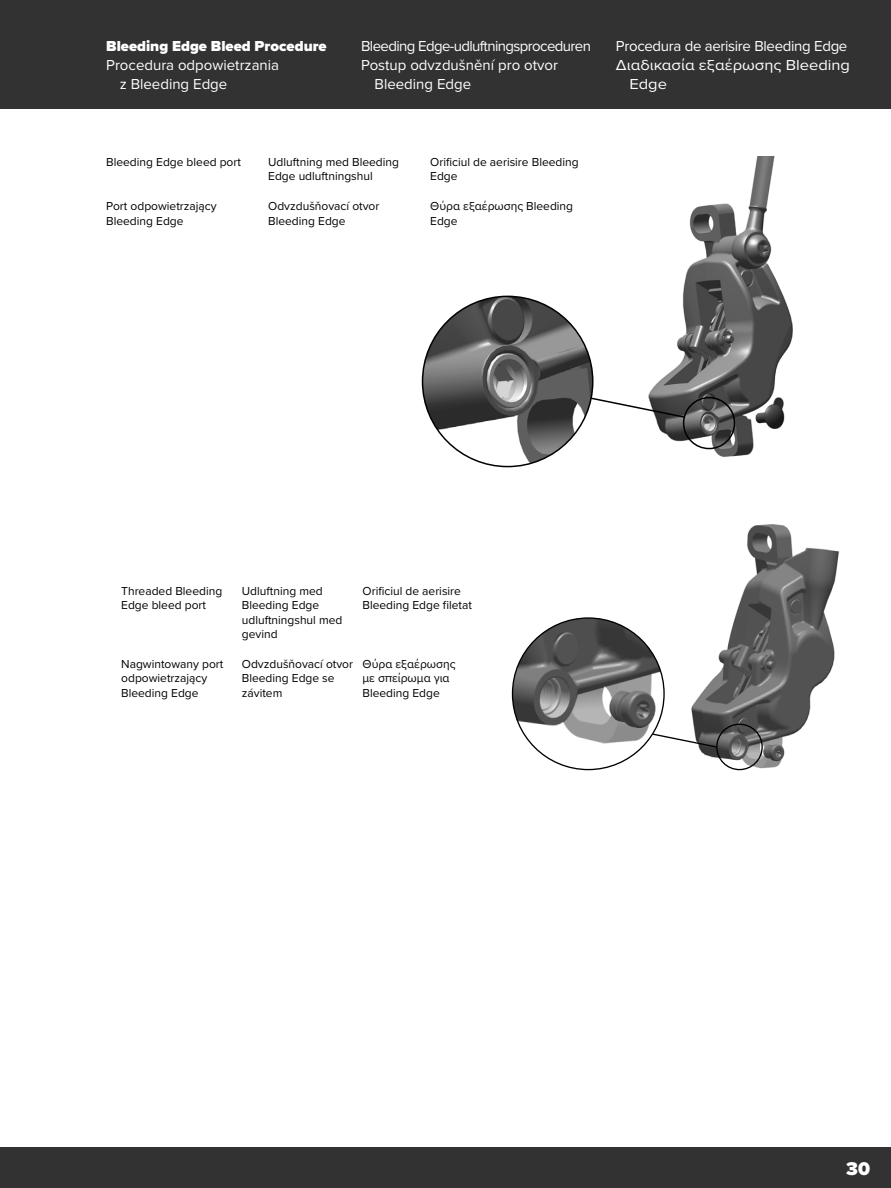
<style>
.page{position:relative;width:891px;height:1188px;background:#fff}
.page>*{position:absolute;margin:0;border:0;box-sizing:border-box;transform-origin:0 0}
.t1{font:900 19.2px "Proxima Nova";color:#fff}
.Header_Proxima_Nova_Book{font:15px/18.8px "Proxima Nova";color:#fff}
.Header_Proxima_Nova_Book-2{font:15px "Proxima Nova";letter-spacing:-.04em;color:#fff}
.Header_Proxima_Nova_Book-3{font:15px "Proxima Nova";letter-spacing:-.02em;color:#fff}
.Header_Proxima_Nova_Book-4{font:15px/18.8px "Proxima Nova";color:#fff;scale:1.1 1}
.Header_Proxima_Nova_Ultra{font:900 15px "Proxima Nova";color:#fff}
.User_Manual_Text_-_Normal{font:12px/14.4px "Proxima Nova";color:#000}
</style>
<div class="page">
<div style="left:0;top:1148px;width:891px;height:40px;background:#323232"></div>
<div style="left:0;top:0;width:891px;height:109px;background:#323232"></div>
<img style="left:648px;top:156px;width:145px;height:301px">
<div style="left:683px;top:397px;width:52px;height:52px;border:2px solid #000;border-radius:50%"></div>
<img style="left:423px;top:296px;width:170px;height:171px;border-radius:85px">
<svg style="left:589px;top:396px;width:97px;height:23px"></svg>
<img style="left:691px;top:524px;width:148px;height:247px">
<div style="left:716px;top:724px;width:47px;height:46px;border:1px solid #000;border-radius:50%"></div>
<img style="left:513px;top:618px;width:151px;height:152px;border-radius:76px">
<svg style="left:651px;top:733px;width:67px;height:16px"></svg>
<p class="Header_Proxima_Nova_Ultra" style="left:106px;top:35px;width:222px">Bleeding Edge Bleed Procedure</p>
<p class="Header_Proxima_Nova_Book-2" style="left:361px;top:35px;width:231px">Bleeding Edge-udluftningsproceduren</p>
<p class="Header_Proxima_Nova_Book-3" style="left:616px;top:35px;width:233px">Procedura de aerisire Bleeding Edge</p>
<p class="Header_Proxima_Nova_Book" style="left:120px;top:55px;width:161px;text-indent:-13px">Procedura odpowietrzania z Bleeding Edge</p>
<p class="Header_Proxima_Nova_Book" style="left:375px;top:55px;width:185px;text-indent:-13px">Postup odvzdušnění pro otvor<br>Bleeding Edge</p>
<p class="Header_Proxima_Nova_Book-4" style="left:629px;top:55px;width:202px;text-indent:-13px">Διαδικασία εξαέρωσης Bleeding<br>Edge</p>
<p class="User_Manual_Text_-_Normal" style="left:106px;top:154px;width:136px">Bleeding Edge bleed port</p>
<p class="User_Manual_Text_-_Normal" style="left:268px;top:154px;width:132px">Udluftning med Bleeding<br>Edge udluftningshul</p>
<p class="User_Manual_Text_-_Normal" style="left:430px;top:154px;width:150px">Orificiul de aerisire Bleeding<br>Edge</p>
<p class="User_Manual_Text_-_Normal" style="left:106px;top:198px;width:112px">Port odpowietrzający<br>Bleeding Edge</p>
<p class="User_Manual_Text_-_Normal" style="left:268px;top:198px;width:113px">Odvzdušňovací otvor<br>Bleeding Edge</p>
<p class="User_Manual_Text_-_Normal" style="left:430px;top:198px;width:144px">Θύρα εξαέρωσης Bleeding<br>Edge</p>
<p class="User_Manual_Text_-_Normal" style="left:121px;top:583px;width:103px">Threaded Bleeding<br>Edge bleed port</p>
<p class="User_Manual_Text_-_Normal" style="left:242px;top:583px;width:102px">Udluftning med<br>Bleeding Edge udluftningshul med gevind</p>
<p class="User_Manual_Text_-_Normal" style="left:363px;top:583px;width:111px">Orificiul de aerisire<br>Bleeding Edge filetat</p>
<p class="User_Manual_Text_-_Normal" style="left:121px;top:656px;width:104px">Nagwintowany port odpowietrzający<br>Bleeding Edge</p>
<p class="User_Manual_Text_-_Normal" style="left:242px;top:656px;width:113px">Odvzdušňovací otvor<br>Bleeding Edge se závitem</p>
<p class="User_Manual_Text_-_Normal" style="left:363px;top:656px;width:94px">Θύρα εξαέρωσης με σπείρωμα για<br>Bleeding Edge</p>
<h1 class="t1" style="left:846px;top:1154px;width:25px">30</h1>
</div>
